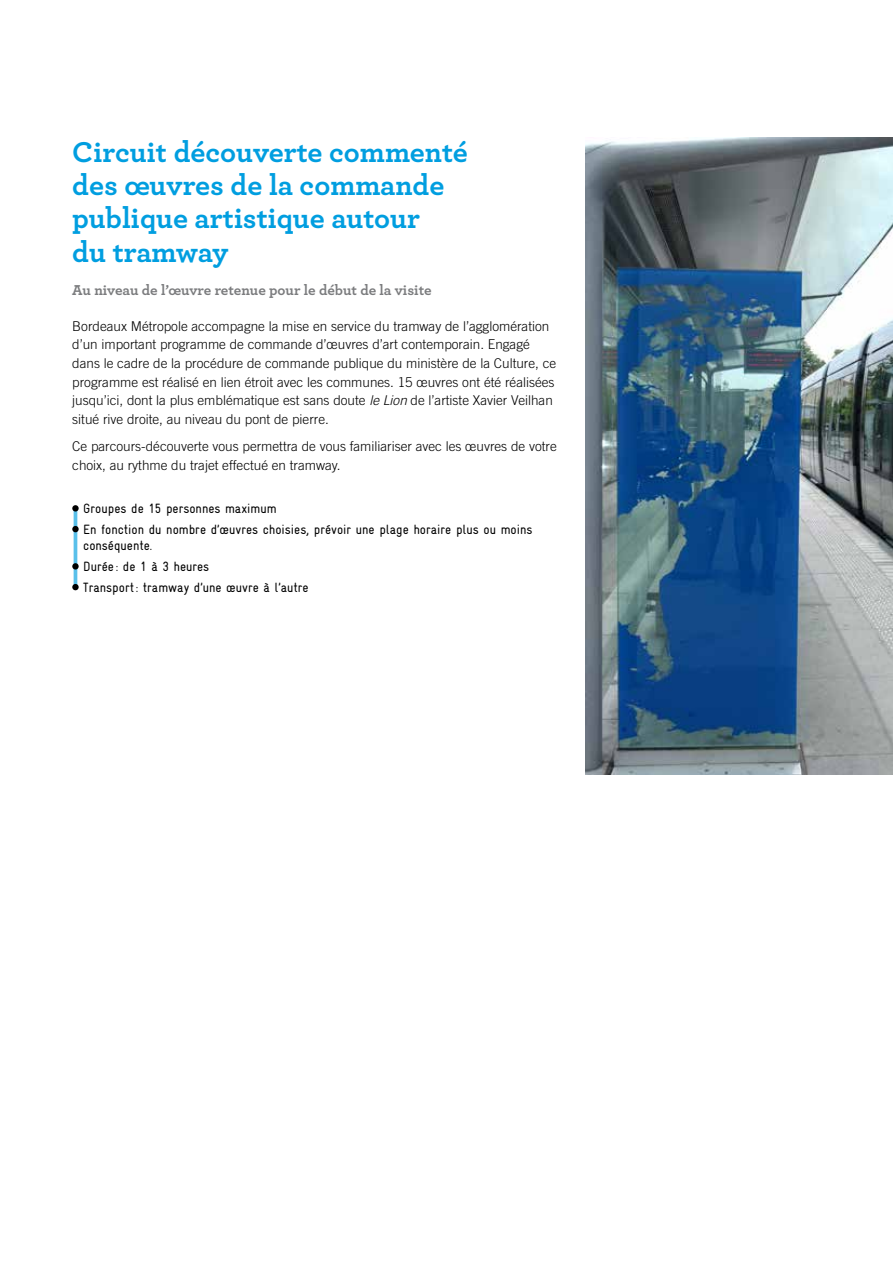
<style>
.page{position:relative;width:893px;height:1263px;background:#fff}
.page>*{position:absolute;margin:0;border:0;box-sizing:border-box;transform-origin:0 0}
.t1{font:700 30px/33.3px "Archer Pro";color:#009ee0}
.t2{font:700 15px "Archer Pro";color:#7b7c7e}
.t3{font:300 13.5px/18.6px "Trade Gothic";color:#000}
.t4{font:13.5px/20.7px "Gravur Condensed Pro";color:#000}
.s1{font-style:italic}
</style>
<div class="page">
<img style="left:585px;top:138px;width:308px;height:636px">
<div style="left:72px;top:505px;width:7px;height:6px;background:#000;border-radius:50%"></div>
<div style="left:72px;top:526px;width:7px;height:6px;background:#000;border-radius:50%"></div>
<svg style="left:72px;top:563px;width:7px;height:6px"></svg>
<div style="left:72px;top:584px;width:7px;height:6px;background:#000;border-radius:50%"></div>
<hr style="left:74px;top:509px;width:3px;height:79px;background:#009ee0">
<h1 class="t1" style="left:72px;top:133px;width:397px">Circuit découverte commenté des œuvres de la commande publique artistique autour<br>du tramway</h1>
<p class="t2" style="left:72px;top:278px;width:361px">Au niveau de l’œuvre retenue pour le début de la visite</p>
<p class="t3" style="left:72px;top:316px;width:485px">Bordeaux Métropole accompagne la mise en service du tramway de l’agglomération d’un important programme de commande d’œuvres d’art contemporain. Engagé dans le cadre de la procédure de commande publique du ministère de la Culture, ce programme est réalisé en lien étroit avec les communes. 15 œuvres ont été réalisées jusqu’ici, dont la plus emblématique est sans doute <span class="s1">le Lion</span> de l’artiste Xavier Veilhan situé rive droite, au niveau du pont de pierre.</p>
<p class="t3" style="left:72px;top:437px;width:486px">Ce parcours-découverte vous permettra de vous familiariser avec les œuvres de votre choix, au rythme du trajet effectué en tramway.</p>
<p class="t4" style="left:83px;top:498px;width:451px">Groupes de 15 personnes maximum<br>En fonction du nombre d’œuvres choisies, prévoir une plage horaire plus ou moins</p>
<p class="t4" style="left:83px;top:536px;width:227px">conséquente.<br>Durée : de 1 à 3 heures<br>Transport: tramway d’une œuvre à l’autre</p>
</div>
